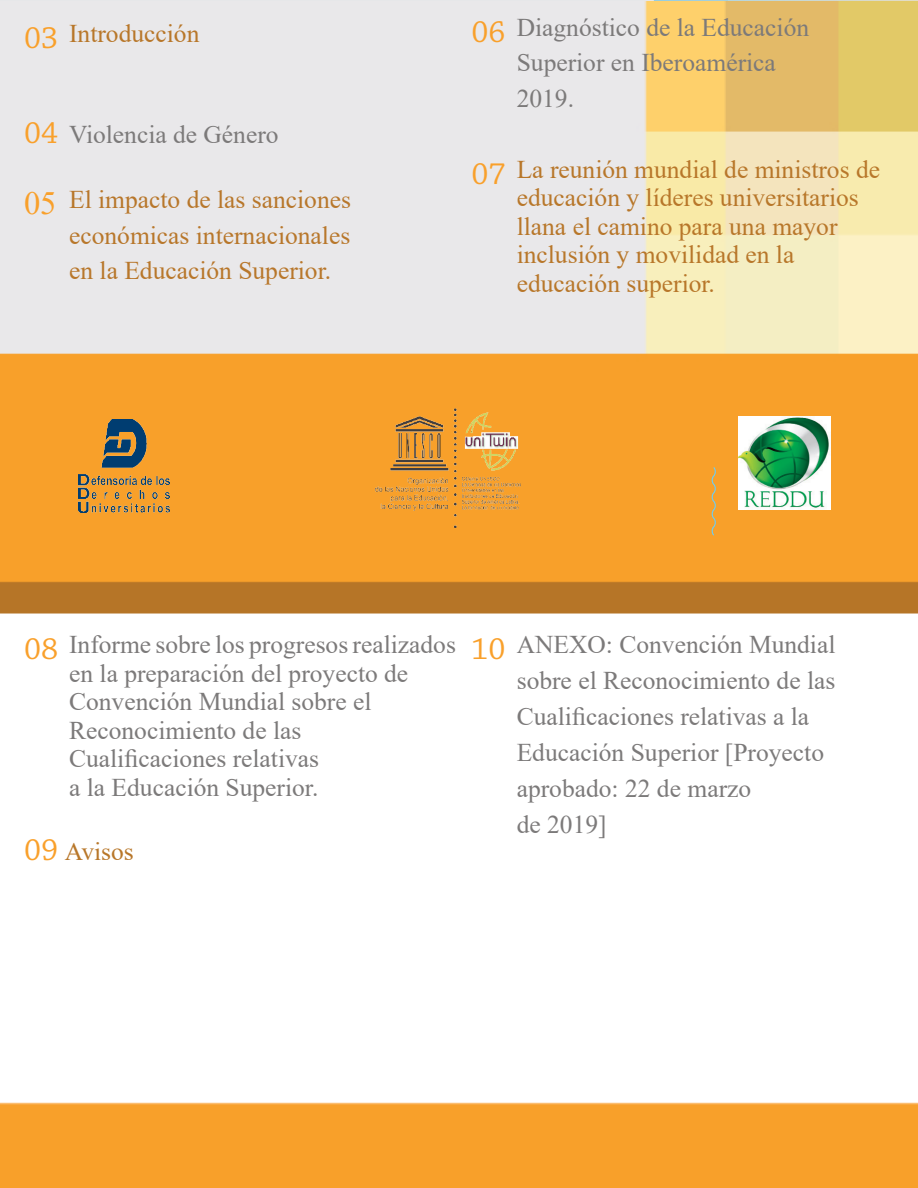
<style>
.page{position:relative;width:918px;height:1188px;background:#fff}
.page>*{position:absolute;margin:0;border:0;box-sizing:border-box;transform-origin:0 0}
.cover_toc{font:25.5px "Times New Roman";color:#7c7a7a}
.cover_toc-2{font:25.5px "Times New Roman";color:#b8772a}
.cover_toc-3{font:25.5px "Times New Roman";color:#b8772b}
.s1{font-family:"Chaparral Pro";font-size:32.4px;color:#f9a02b}
.s2{font-size:32.4px;color:#f9a02b}
</style>
<div class="page">
<img style="left:0;top:1px;width:918px;height:1187px">
<img style="left:738px;top:417px;width:93px;height:93px">
<img style="left:79px;top:420px;width:90px;height:93px">
<img style="left:375px;top:409px;width:146px;height:118px">
<svg style="left:710px;top:466px;width:7px;height:71px"></svg>
<p class="cover_toc-2" style="left:24px;top:16px;width:177px"><span class="s1">03</span> Introducción</p>
<p class="cover_toc" style="left:24px;top:116px;width:256px"><span class="s1">04</span> Violencia de Género</p>
<p class="cover_toc-3" style="left:24px;top:182px;width:329px"><span class="s2">05</span> El impacto de las sanciones</p>
<p class="cover_toc-3" style="left:69px;top:217px;width:283px">económicas internacionales</p>
<p class="cover_toc-3" style="left:69px;top:253px;width:264px">en la Educación Superior.</p>
<p class="cover_toc" style="left:472px;top:9px;width:339px"><span class="s1">06</span> Diagnóstico de la Educación</p>
<p class="cover_toc" style="left:517px;top:45px;width:261px">Superior en Iberoamérica</p>
<p class="cover_toc" style="left:517px;top:80px;width:59px">2019.</p>
<p class="cover_toc-2" style="left:472px;top:151px;width:410px"><span class="s1">07</span> La reunión mundial de ministros de</p>
<p class="cover_toc-2" style="left:517px;top:180px;width:344px">educación y líderes universitarios</p>
<p class="cover_toc-2" style="left:517px;top:208px;width:322px">llana el camino para una mayor</p>
<p class="cover_toc-2" style="left:517px;top:237px;width:279px">inclusión y movilidad en la</p>
<p class="cover_toc-2" style="left:517px;top:265px;width:200px">educación superior.</p>
<p class="cover_toc" style="left:24px;top:627px;width:433px"><span class="s1">08</span> Informe sobre los progresos realizados</p>
<p class="cover_toc" style="left:69px;top:655px;width:341px">en la preparación del proyecto de</p>
<p class="cover_toc" style="left:69px;top:684px;width:304px">Convención Mundial sobre el</p>
<p class="cover_toc" style="left:69px;top:712px;width:234px">Reconocimiento de las</p>
<p class="cover_toc" style="left:69px;top:741px;width:252px">Cualificaciones relativas</p>
<p class="cover_toc" style="left:69px;top:769px;width:251px">a la Educación Superior.</p>
<p class="cover_toc-2" style="left:24px;top:833px;width:111px"><span class="s1">09</span> Avisos</p>
<p class="cover_toc" style="left:472px;top:627px;width:365px"><span class="s1">10</span> ANEXO: Convención Mundial</p>
<p class="cover_toc" style="left:517px;top:663px;width:320px">sobre el Reconocimiento de las</p>
<p class="cover_toc" style="left:517px;top:699px;width:294px">Cualificaciones relativas a la</p>
<p class="cover_toc" style="left:517px;top:735px;width:309px">Educación Superior [Proyecto</p>
<p class="cover_toc" style="left:517px;top:771px;width:236px">aprobado: 22 de marzo</p>
<p class="cover_toc" style="left:517px;top:807px;width:91px">de 2019]</p>
</div>
